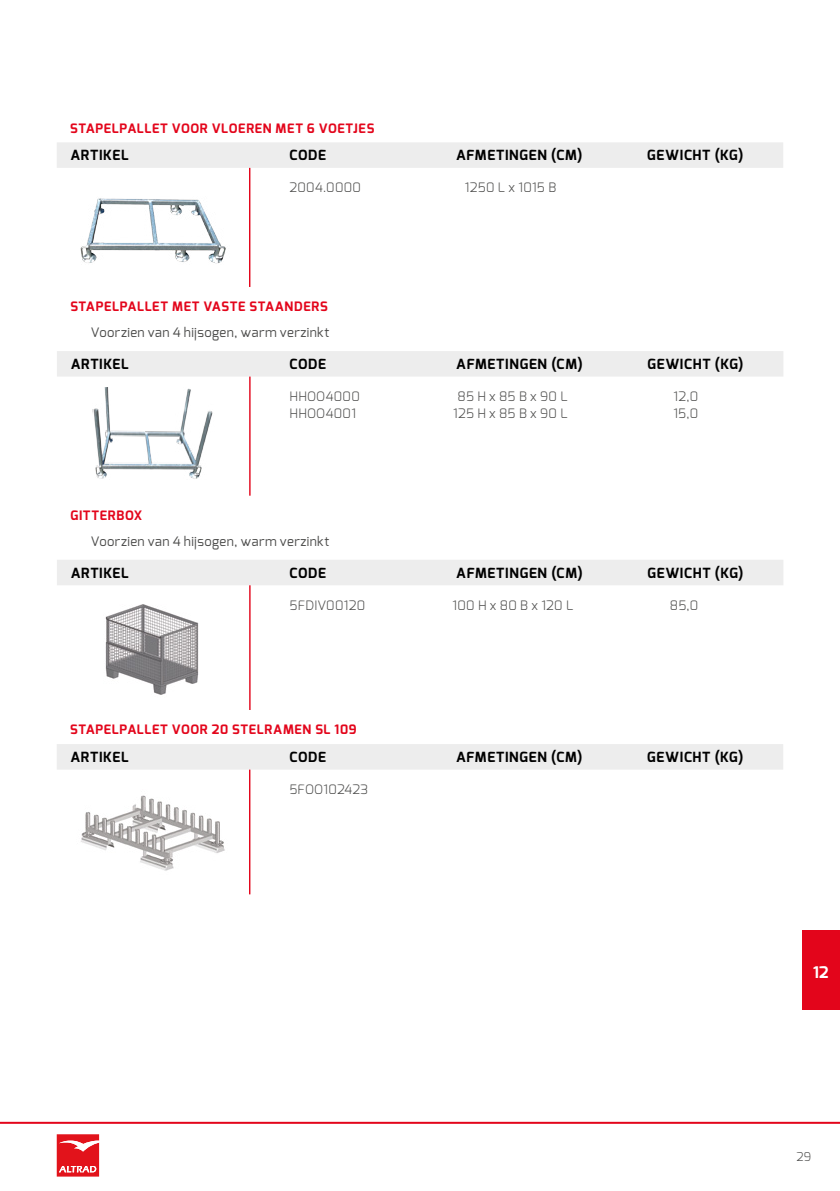
<style>
.page{position:relative;width:840px;height:1191px;background:#fff}
.page>*{position:absolute;margin:0;border:0;box-sizing:border-box;transform-origin:0 0}
.t1{font:700 16px "Exo";color:#fff}
.t2{font:700 14px "Exo";letter-spacing:.05em;color:#000}
.t3{font:700 13px "Exo";letter-spacing:.05em;color:#e3051b}
.t4{font:300 13px/17px "Exo";letter-spacing:.02em;color:#4a4a49}
.t5{font:13px "Exo";letter-spacing:.03em;color:#4a4a49}
.t6{font:300 12px "Exo";color:#4a4a49}
</style>
<div class="page">
<div style="left:801px;top:930px;width:38px;height:79px;background:#e3051b"></div>
<hr style="left:0;top:1121px;width:839px;height:2px;background:#e3051b">
<svg style="left:57px;top:1134px;width:42px;height:42px;background:#e63c42"></svg>
<div style="left:57px;top:560px;width:726px;height:25px;background:#ededed"></div>
<hr style="left:249px;top:585px;width:1px;height:125px;background:#e3051b">
<img style="left:105px;top:604px;width:94px;height:91px">
<div style="left:57px;top:744px;width:725px;height:25px;background:#ededed"></div>
<hr style="left:249px;top:769px;width:1px;height:125px;background:#e3051b">
<img style="left:81px;top:795px;width:144px;height:76px">
<div style="left:57px;top:351px;width:726px;height:25px;background:#ededed"></div>
<hr style="left:249px;top:376px;width:1px;height:119px;background:#e3051b">
<img style="left:92px;top:388px;width:121px;height:91px">
<div style="left:57px;top:142px;width:725px;height:26px;background:#ededed"></div>
<hr style="left:249px;top:168px;width:1px;height:119px;background:#e3051b">
<img style="left:80px;top:198px;width:146px;height:66px">
<p class="t3" style="left:70px;top:120px;width:305px">STAPELPALLET VOOR VLOEREN MET 6 VOETJES</p>
<p class="t2" style="left:70px;top:146px;width:60px">ARTIKEL</p>
<p class="t2" style="left:289px;top:146px;width:38px">CODE</p>
<p class="t2" style="left:456px;top:146px;width:128px">AFMETINGEN (CM)</p>
<p class="t2" style="left:647px;top:146px;width:97px">GEWICHT (KG)</p>
<p class="t4" style="left:289px;top:179px;width:73px">2004.0000</p>
<p class="t4" style="left:464px;top:179px;width:93px">1250 L x 1015 B</p>
<p class="t3" style="left:70px;top:298px;width:259px">STAPELPALLET MET VASTE STAANDERS</p>
<p class="t5" style="left:91px;top:324px;width:240px">Voorzien van 4 hijsogen, warm verzinkt</p>
<p class="t2" style="left:71px;top:355px;width:60px">ARTIKEL</p>
<p class="t2" style="left:289px;top:355px;width:38px">CODE</p>
<p class="t2" style="left:456px;top:355px;width:128px">AFMETINGEN (CM)</p>
<p class="t2" style="left:647px;top:355px;width:97px">GEWICHT (KG)</p>
<p class="t4" style="left:289px;top:388px;width:72px">HHOO4000<br>HHOO4001</p>
<p class="t4" style="left:453px;top:388px;width:116px;text-align:center">85 H x 85 B x 90 L<br>125 H x 85 B x 90 L</p>
<p class="t4" style="left:673px;top:388px;width:26px">12,0<br>15,0</p>
<p class="t3" style="left:70px;top:507px;width:73px">GITTERBOX</p>
<p class="t5" style="left:91px;top:533px;width:240px">Voorzien van 4 hijsogen, warm verzinkt</p>
<p class="t2" style="left:71px;top:563px;width:60px">ARTIKEL</p>
<p class="t2" style="left:289px;top:563px;width:38px">CODE</p>
<p class="t2" style="left:456px;top:563px;width:128px">AFMETINGEN (CM)</p>
<p class="t2" style="left:647px;top:563px;width:97px">GEWICHT (KG)</p>
<p class="t4" style="left:289px;top:596px;width:77px">5FDIV00120</p>
<p class="t4" style="left:452px;top:596px;width:122px">100 H x 80 B x 120 L</p>
<p class="t4" style="left:669px;top:596px;width:30px">85,0</p>
<p class="t3" style="left:70px;top:721px;width:288px">STAPELPALLET VOOR 20 STELRAMEN SL 109</p>
<p class="t2" style="left:70px;top:748px;width:60px">ARTIKEL</p>
<p class="t2" style="left:289px;top:748px;width:38px">CODE</p>
<p class="t2" style="left:456px;top:748px;width:128px">AFMETINGEN (CM)</p>
<p class="t2" style="left:647px;top:748px;width:97px">GEWICHT (KG)</p>
<p class="t4" style="left:289px;top:780px;width:80px">5FOO102423</p>
<p class="t1" style="left:812px;top:961px;width:17px">12</p>
<p class="t6" style="left:796px;top:1148px;width:16px">29</p>
</div>
